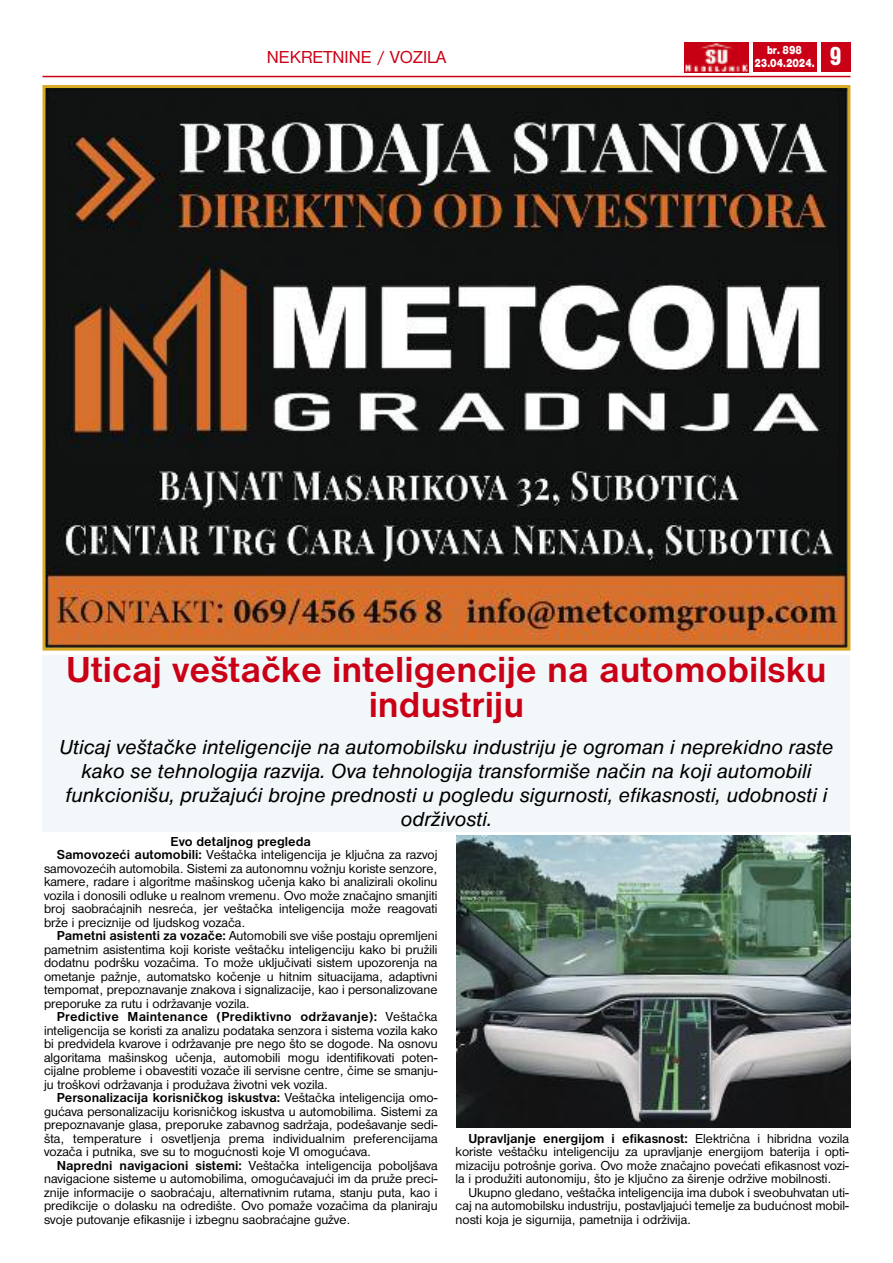
<style>
.page{position:relative;width:893px;height:1263px;background:#fff}
.page>*{position:absolute;margin:0;border:0;box-sizing:border-box;transform-origin:0 0}
.t1{font:700 37.5px/34.5px "Nimbus San DEE";color:#ca0016;text-align:center}
.t2{font:27px "Nimbus San DEE Blac Cond";color:#fff}
.t3{font:italic 21px/24px "Nimbus San DEE";color:#000;text-align:center}
.t4{font:18px "Nimbus San DEE";color:#ca0016}
.t5{font:13.5px/13.5px "Nimbus San DEE";color:#000;text-align:justify}
.t6{font:700 13.5px "Nimbus San DEE";color:#000}
.t7{font:12px "Nimbus San DEE Blac";color:#fff;scale:.8 1}
.s1{font-weight:700}
.s2{font-weight:400}
</style>
<div class="page">
<div style="left:821px;top:43px;width:29px;height:29px;background:#ca0016"></div>
<div style="left:753px;top:43px;width:63px;height:29px;background:#ca0016"></div>
<img style="left:685px;top:43px;width:63px;height:29px">
<hr style="left:43px;top:76px;width:807px;height:1px;background:#ca0016">
<img style="left:47px;top:89px;width:799px;height:558px">
<div style="left:43px;top:85px;width:807px;height:566px;border:3px solid #d8a925"></div>
<div style="left:43px;top:655px;width:807px;height:176px;background:#f2f7fa"></div>
<img style="left:456px;top:835px;width:394px;height:293px">
<p class="t7" style="left:767px;top:43px;width:45px">br. 898</p>
<h3 class="t4" style="left:267px;top:47px;width:181px">NEKRETNINE / VOZILA</h3>
<p class="t7" style="left:754px;top:56px;width:77px">23.04.2024.</p>
<h2 class="t2" style="left:830px;top:40px;width:13px">9</h2>
<h1 class="t1" style="left:66px;top:652px;width:762px">Uticaj veštačke inteligencije na automobilsku industriju</h1>
<p class="t3" style="left:59px;top:735px;width:776px">Uticaj veštačke inteligencije na automobilsku industriju je ogroman i neprekidno raste kako se tehnologija razvija. Ova tehnologija transformiše način na koji automobili funkcionišu, pružajući brojne prednosti u pogledu sigurnosti, efikasnosti, udobnosti i održivosti.</p>
<p class="t6" style="left:170px;top:833px;width:142px">Evo detaljnog pregleda</p>
<p class="t5" style="left:57px;top:848px;width:382px"><span class="s1">Samovozeći automobili:</span> Veštačka inteligencija je ključna za razvoj</p>
<p class="t5" style="left:44px;top:861px;width:395px">samovozećih automobila. Sistemi za autonomnu vožnju koriste senzore,</p>
<p class="t5" style="left:44px;top:875px;width:395px">kamere, radare i algoritme mašinskog učenja kako bi analizirali okolinu</p>
<p class="t5" style="left:44px;top:888px;width:395px">vozila i donosili odluke u realnom vremenu. Ovo može značajno smanjiti</p>
<p class="t5" style="left:44px;top:902px;width:395px">broj saobraćajnih nesreća, jer veštačka inteligencija može reagovati</p>
<p class="t5" style="left:44px;top:915px;width:203px">brže i preciznije od ljudskog vozača.</p>
<p class="t5" style="left:57px;top:929px;width:382px"><span class="s1">Pametni asistenti za vozače:</span> Automobili sve više postaju opremljeni</p>
<p class="t5" style="left:44px;top:942px;width:395px">pametnim asistentima koji koriste veštačku inteligenciju kako bi pružili</p>
<p class="t5" style="left:44px;top:956px;width:395px">dodatnu podršku vozačima. To može uključivati sistem upozorenja na</p>
<p class="t5" style="left:44px;top:969px;width:395px">ometanje pažnje, automatsko kočenje u hitnim situacijama, adaptivni</p>
<p class="t5" style="left:44px;top:983px;width:395px">tempomat, prepoznavanje znakova i signalizacije, kao i personalizovane</p>
<p class="t5" style="left:44px;top:996px;width:207px">preporuke za rutu i održavanje vozila.</p>
<p class="t6" style="left:57px;top:1009px;width:382px">Predictive Maintenance (Prediktivno održavanje): <span class="s2">Veštačka</span></p>
<p class="t5" style="left:44px;top:1023px;width:395px">inteligencija se koristi za analizu podataka senzora i sistema vozila kako</p>
<p class="t5" style="left:44px;top:1037px;width:395px">bi predvidela kvarove i održavanje pre nego što se dogode. Na osnovu</p>
<p class="t5" style="left:44px;top:1050px;width:395px">algoritama mašinskog učenja, automobili mogu identifikovati poten-</p>
<p class="t5" style="left:44px;top:1064px;width:395px">cijalne probleme i obavestiti vozače ili servisne centre, čime se smanju-</p>
<p class="t5" style="left:44px;top:1077px;width:286px">ju troškovi održavanja i produžava životni vek vozila.</p>
<p class="t6" style="left:57px;top:1090px;width:382px">Personalizacija korisničkog iskustva: <span class="s2">Veštačka inteligencija omo-</span></p>
<p class="t5" style="left:44px;top:1104px;width:395px">gućava personalizaciju korisničkog iskustva u automobilima. Sistemi za</p>
<p class="t5" style="left:44px;top:1118px;width:395px">prepoznavanje glasa, preporuke zabavnog sadržaja, podešavanje sedi-</p>
<p class="t5" style="left:44px;top:1131px;width:395px">šta, temperature i osvetljenja prema individualnim preferencijama</p>
<p class="t5" style="left:44px;top:1145px;width:329px">vozača i putnika, sve su to mogućnosti koje VI omogućava.</p>
<p class="t5" style="left:57px;top:1158px;width:382px"><span class="s1">Napredni navigacioni sistemi:</span> Veštačka inteligencija poboljšava</p>
<p class="t5" style="left:44px;top:1172px;width:395px">navigacione sisteme u automobilima, omogućavajući im da pruže preci-</p>
<p class="t5" style="left:44px;top:1185px;width:395px">znije informacije o saobraćaju, alternativnim rutama, stanju puta, kao i</p>
<p class="t5" style="left:44px;top:1199px;width:395px">predikcije o dolasku na odredište. Ovo pomaže vozačima da planiraju</p>
<p class="t5" style="left:44px;top:1212px;width:308px">svoje putovanje efikasnije i izbegnu saobraćajne gužve.</p>
<p class="t5" style="left:456px;top:1131px;width:395px;text-indent:13px"><span class="s1">Upravljanje energijom i efikasnost:</span> Električna i hibridna vozila koriste veštačku inteligenciju za upravljanje energijom baterija i opti&shy;mizaciju potrošnje goriva. Ovo može značajno povećati efikasnost vozi&shy;la i produžiti autonomiju, što je ključno za širenje održive mobilnosti.</p>
<p class="t5" style="left:456px;top:1185px;width:395px;text-indent:13px">Ukupno gledano, veštačka inteligencija ima dubok i sveobuhvatan uti&shy;caj na automobilsku industriju, postavljajući temelje za budućnost mobil&shy;nosti koja je sigurnija, pametnija i održivija.</p>
</div>
